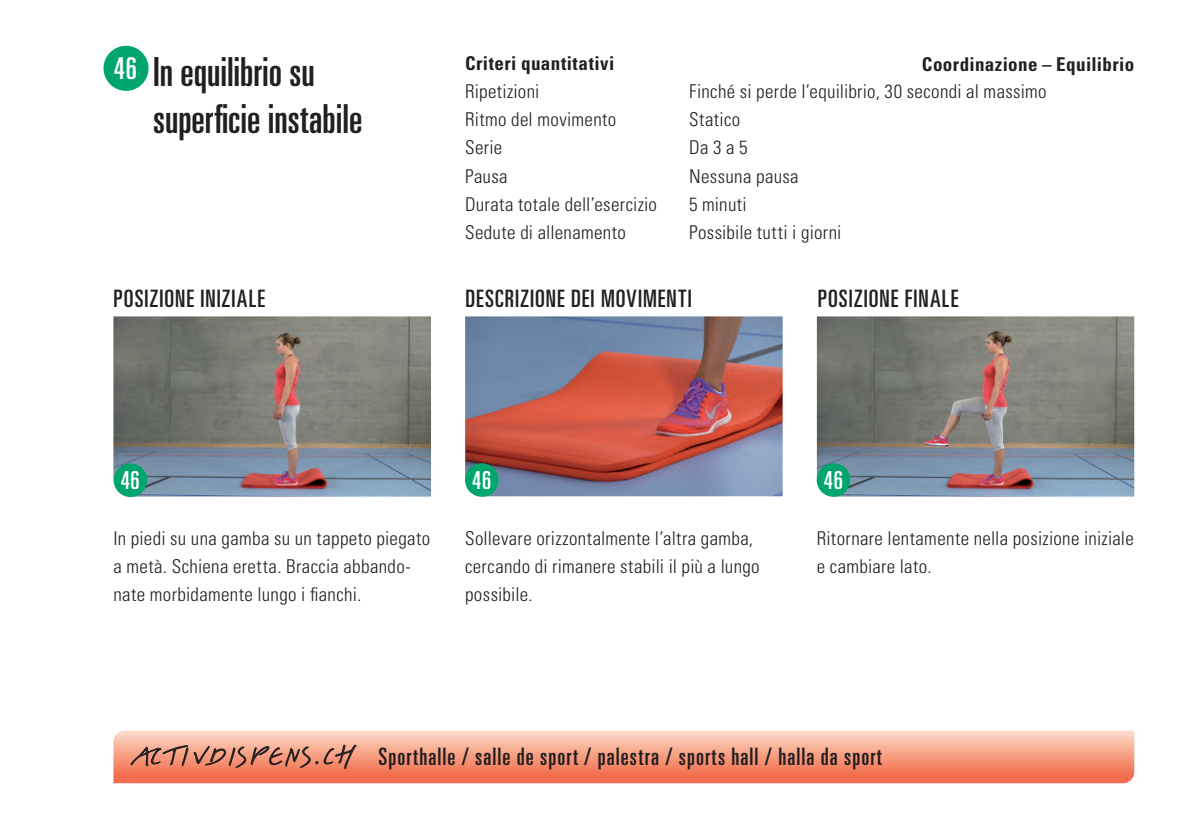
<style>
.page{position:relative;width:1191px;height:840px;background:#fff}
.page>*{position:absolute;margin:0;border:0;box-sizing:border-box;transform-origin:0 0}
.t1{font:ultra-condensed 40px/46.8px "Univers LT Std";color:#231f20}
.t2{font:ultra-condensed 30px "Univers LT Std";color:#fff}
.t3{font:ultra-condensed 24.8px "Univers LT Std";letter-spacing:.03em;color:#fff}
.t4{font:ultra-condensed 24px "Univers LT Std";letter-spacing:.045em;color:#231f20}
.t5{font:300 condensed 19px/28px "Univers LT Std";letter-spacing:.02em;color:#231f20}
.t6{font:700 condensed 19px "Univers LT Std";letter-spacing:.02em;color:#231f20}
.s1{font-family:"Belle LT Pro";font-stretch:normal}
</style>
<div class="page">
<svg style="left:113px;top:730px;width:1021px;height:52px;background:#f79f85"></svg>
<img style="left:465px;top:316px;width:317px;height:180px">
<div style="left:465px;top:463px;width:33px;height:33px;background:#00a66e;border-radius:50%"></div>
<img style="left:817px;top:316px;width:317px;height:180px">
<div style="left:816px;top:463px;width:34px;height:33px;background:#00a66e;border-radius:50%"></div>
<div style="left:103px;top:46px;width:45px;height:45px;background:#00a66e;border-radius:50%"></div>
<img style="left:113px;top:316px;width:318px;height:180px">
<div style="left:114px;top:463px;width:33px;height:33px;background:#00a66e;border-radius:50%"></div>
<h2 class="t2" style="left:114px;top:51px;width:25px">46</h2>
<h2 class="t2" style="left:114px;top:51px;width:25px">59</h2>
<h1 class="t1" style="left:153px;top:48px;width:211px">In equilibrio su superficie instabile</h1>
<h1 class="t1" style="left:153px;top:48px;width:114px">Hula Hoop</h1>
<p class="t6" style="left:465px;top:52px;width:151px">Criteri quantitativi</p>
<p class="t5" style="left:465px;top:78px;width:76px">Ripetizioni</p>
<p class="t5" style="left:689px;top:78px;width:359px">Finché si perde l’equilibrio, 30 secondi al massimo</p>
<p class="t5" style="left:465px;top:106px;width:153px">Ritmo del movimento</p>
<p class="t5" style="left:689px;top:106px;width:53px">Statico</p>
<p class="t5" style="left:465px;top:134px;width:39px">Serie</p>
<p class="t5" style="left:689px;top:134px;width:60px">Da 3 a 5</p>
<p class="t5" style="left:465px;top:162px;width:44px">Pausa</p>
<p class="t5" style="left:689px;top:162px;width:111px">Nessuna pausa</p>
<p class="t5" style="left:465px;top:190px;width:193px">Durata totale dell’esercizio</p>
<p class="t5" style="left:689px;top:190px;width:59px">5 minuti</p>
<p class="t5" style="left:465px;top:218px;width:162px">Sedute di allenamento</p>
<p class="t5" style="left:689px;top:218px;width:154px">Possibile tutti i giorni</p>
<p class="t6" style="left:1018px;top:52px;width:117px">Coordinazione</p>
<p class="t6" style="left:921px;top:52px;width:214px">Coordinazione – Equilibrio</p>
<p class="t5" style="left:710px;top:76px;width:193px">o al cedimento del cerchio,</p>
<p class="t5" style="left:465px;top:154px;width:39px">Serie</p>
<p class="t5" style="left:689px;top:154px;width:60px">Da 3 a 5</p>
<p class="t4" style="left:113px;top:284px;width:153px">POSIZIONE INIZIALE</p>
<p class="t4" style="left:465px;top:284px;width:228px">DESCRIZIONE DEI MOVIMENTI</p>
<p class="t4" style="left:817px;top:284px;width:142px">POSIZIONE FINALE</p>
<h3 class="t3" style="left:120px;top:464px;width:21px">59</h3>
<h3 class="t3" style="left:121px;top:466px;width:21px">46</h3>
<p class="t5" style="left:113px;top:524px;width:311px;line-height:26px">Pos zionare i piedi a circa la l rghezza delle anche sul pavimento. Mettere in moto<br>il cerchio muovendo le braccia avanti e</p>
<p class="t5" style="left:113px;top:523px;width:318px">In piedi su una gamba su un tappeto piegato a metà. Schiena eretta. Braccia abbando&shy;nate morbidamente lungo i fianchi.</p>
<h3 class="t3" style="left:472px;top:465px;width:21px">59</h3>
<h3 class="t3" style="left:823px;top:465px;width:21px">59</h3>
<h3 class="t3" style="left:472px;top:465px;width:21px">46</h3>
<h3 class="t3" style="left:823px;top:465px;width:21px">46</h3>
<p class="t5" style="left:465px;top:523px;width:207px">Muovere in cerchio il bacino.</p>
<p class="t5" style="left:816px;top:523px;width:153px">Movimento continuo.</p>
<p class="t5" style="left:465px;top:523px;width:296px">Sollevare orizzontalmente l’altra gamba, cercando di rimanere stabili il più a lungo possibile.</p>
<p class="t5" style="left:816px;top:523px;width:319px">Ritornare lentamente nella posizione iniziale e cambiare lato.</p>
<p class="t4" style="left:134px;top:742px;width:749px"><span class="s1">activdispens.ch</span> Sporthalle / salle de sport / palestra / sports hall / halla da sport</p>
</div>
